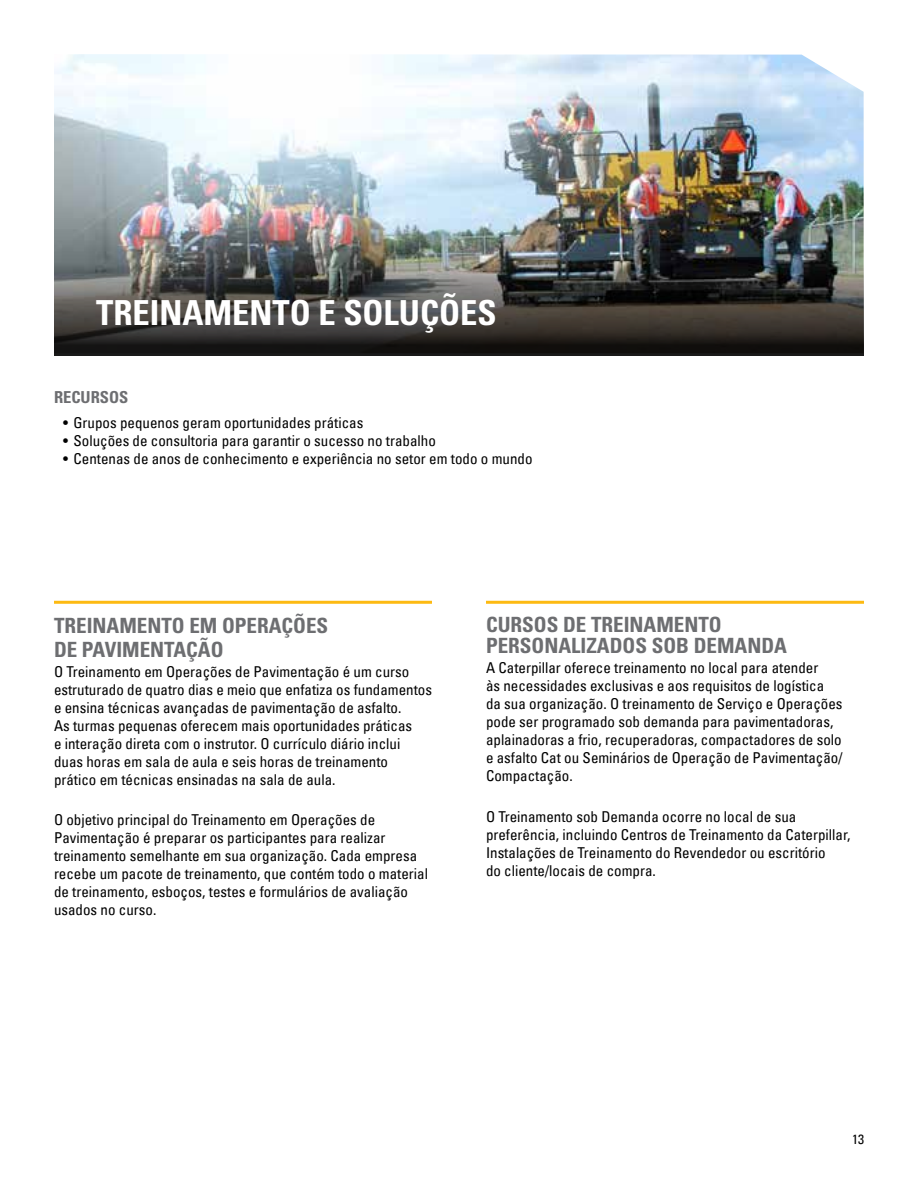
<style>
.page{position:relative;width:918px;height:1188px;background:#fff}
.page>*{position:absolute;margin:0;border:0;box-sizing:border-box;transform-origin:0 0}
.Headline_large_white{font:700 condensed 34.5px "Univers LT Std";color:#fff}
.Body_Copy{font:700 condensed 21px/24px "Univers LT Std";color:#6d6e71}
.t1{font:700 condensed 16.5px "Univers LT Std";color:#6d6e71}
.Body_Copy-2{font:condensed 15px/18px "Univers LT";color:#000}
.t2{font:condensed 13.5px "Univers LT";color:#000}
</style>
<div class="page">
<hr style="left:54px;top:601px;width:378px;height:3px;background:#fdba12">
<hr style="left:486px;top:601px;width:378px;height:3px;background:#fdba12">
<img style="left:54px;top:54px;width:810px;height:66px">
<img style="left:54px;top:120px;width:810px;height:236px">
<p class="Headline_large_white" style="left:96px;top:291px;width:402px">TREINAMENTO E SOLUÇÕES</p>
<p class="t1" style="left:54px;top:387px;width:76px">RECURSOS</p>
<p class="Body_Copy-2" style="left:63px;top:414px;width:302px">• Grupos pequenos geram oportunidades práticas</p>
<p class="Body_Copy-2" style="left:63px;top:432px;width:374px">• Soluções de consultoria para garantir o sucesso no trabalho</p>
<p class="Body_Copy-2" style="left:63px;top:450px;width:471px">• Centenas de anos de conhecimento e experiência no setor em todo o mundo</p>
<p class="Body_Copy" style="left:54px;top:613px;width:276px">TREINAMENTO EM OPERAÇÕES<br>DE PAVIMENTAÇÃO</p>
<p class="Body_Copy-2" style="left:54px;top:662px;width:379px">O Treinamento em Operações de Pavimentação é um curso estruturado de quatro dias e meio que enfatiza os fundamentos e ensina técnicas avançadas de pavimentação de asfalto.<br>As turmas pequenas oferecem mais oportunidades práticas<br>e interação direta com o instrutor. O currículo diário inclui duas horas em sala de aula e seis horas de treinamento prático em técnicas ensinadas na sala de aula.</p>
<p class="Body_Copy-2" style="left:54px;top:810px;width:376px">O objetivo principal do Treinamento em Operações de Pavimentação é preparar os participantes para realizar treinamento semelhante em sua organização. Cada empresa recebe um pacote de treinamento, que contém todo o material de treinamento, esboços, testes e formulários de avaliação usados no curso.</p>
<p class="Body_Copy" style="left:486px;top:614px;width:303px;line-height:21px">CURSOS DE TREINAMENTO<br>PERSONALIZADOS SOB DEMANDA</p>
<p class="Body_Copy-2" style="left:486px;top:659px;width:358px">A Caterpillar oferece treinamento no local para atender<br>às necessidades exclusivas e aos requisitos de logística da sua organização. O treinamento de Serviço e Operações pode ser programado sob demanda para pavimentadoras, aplainadoras a frio, recuperadoras, compactadores de solo e asfalto Cat ou Seminários de Operação de Pavimentação/ Compactação.</p>
<p class="Body_Copy-2" style="left:486px;top:807px;width:366px">O Treinamento sob Demanda ocorre no local de sua preferência, incluindo Centros de Treinamento da Caterpillar, Instalações de Treinamento do Revendedor ou escritório<br>do cliente/locais de compra.</p>
<p class="t2" style="left:852px;top:1130px;width:13px">13</p>
</div>
